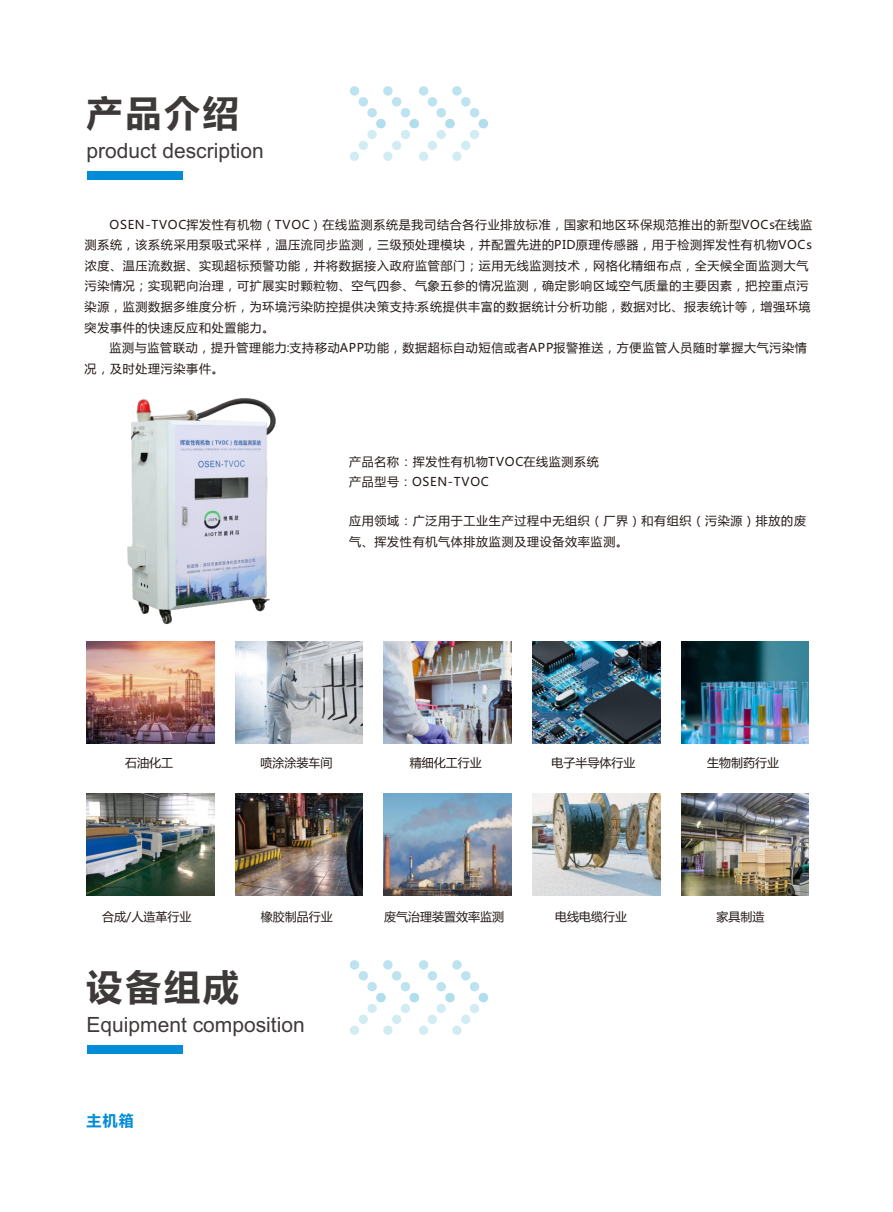
<style>
.page{position:relative;width:893px;height:1212px;background:#fff}
.page>*{position:absolute;margin:0;border:0;box-sizing:border-box;transform-origin:0 0}
.t1{font:700 36px "Microsoft Ya Hei";letter-spacing:.075em;color:#3e3a39}
.t2{font:21px "Arial";color:#3e3a39}
.t3{font:700 15px "Microsoft Ya Hei";color:#008cd6}
.t4{font:12px/20.5px "Microsoft Ya Hei";letter-spacing:.06em;color:#231916}
.t5{font:12px "Microsoft Ya Hei";color:#231916}
</style>
<div class="page">
<div style="left:87px;top:171px;width:96px;height:9px;background:#008cd6"></div>
<svg style="left:350px;top:86px;width:138px;height:75px"></svg>
<img style="left:86px;top:642px;width:128px;height:102px">
<img style="left:235px;top:642px;width:128px;height:102px">
<img style="left:384px;top:642px;width:127px;height:102px">
<img style="left:533px;top:642px;width:127px;height:102px">
<img style="left:681px;top:642px;width:128px;height:102px">
<img style="left:86px;top:793px;width:128px;height:102px">
<img style="left:235px;top:793px;width:128px;height:102px">
<img style="left:384px;top:793px;width:127px;height:102px">
<img style="left:533px;top:793px;width:127px;height:102px">
<img style="left:681px;top:793px;width:128px;height:102px">
<div style="left:87px;top:1045px;width:96px;height:9px;background:#008cd6"></div>
<svg style="left:350px;top:960px;width:138px;height:75px"></svg>
<img style="left:127px;top:398px;width:149px;height:227px">
<h1 class="t1" style="left:87px;top:97px;width:154px">产品介绍</h1>
<h2 class="t2" style="left:86px;top:143px;width:179px">product description</h2>
<p class="t4" style="left:85px;top:215px;width:729px;text-indent:25px">OSEN-TVOC挥发性有机物（TVOC）在线监测系统是我司结合各行业排放标准，国家和地区环保规范推出的新型VOCs在线监测系统，该系统采用泵吸式采样，温压流同步监测，三级预处理模块，并配置先进的PID原理传感器，用于检测挥发性有机物VOCs浓度、温压流数据、实现超标预警功能，并将数据接入政府监管部门；运用无线监测技术，网格化精细布点，全天候全面监测大气污染情况；实现靶向治理，可扩展实时颗粒物、空气四参、气象五参的情况监测，确定影响区域空气质量的主要因素，把控重点污染源，监测数据多维度分析，为环境污染防控提供决策支持:系统提供丰富的数据统计分析功能，数据对比、报表统计等，增强环境突发事件的快速反应和处置能力。</p>
<p class="t4" style="left:85px;top:338px;width:724px;text-indent:25px">监测与监管联动，提升管理能力:支持移动APP功能，数据超标自动短信或者APP报警推送，方便监管人员随时掌握大气污染情况，及时处理污染事件。</p>
<p class="t4" style="left:349px;top:452px;width:251px">产品名称：挥发性有机物TVOC在线监测系统产品型号：OSEN-TVOC</p>
<p class="t4" style="left:349px;top:511px;width:458px">应用领域：广泛用于工业生产过程中无组织（厂界）和有组织（污染源）排放的废气、挥发性有机气体排放监测及理设备效率监测。</p>
<p class="t4" style="left:125px;top:754px;width:49px">石油化工</p>
<p class="t4" style="left:260px;top:754px;width:73px">喷涂涂装车间</p>
<p class="t4" style="left:410px;top:754px;width:73px">精细化工行业</p>
<p class="t5" style="left:551px;top:758px;width:85px">电子半导体行业</p>
<p class="t4" style="left:707px;top:754px;width:74px">生物制药行业</p>
<p class="t4" style="left:102px;top:907px;width:91px">合成/人造革行业</p>
<p class="t4" style="left:261px;top:907px;width:73px">橡胶制品行业</p>
<p class="t5" style="left:384px;top:911px;width:122px">废气治理装置效率监测</p>
<p class="t4" style="left:555px;top:907px;width:73px">电线电缆行业</p>
<p class="t4" style="left:716px;top:907px;width:49px">家具制造</p>
<h1 class="t1" style="left:87px;top:970px;width:154px">设备组成</h1>
<h2 class="t2" style="left:86px;top:1016px;width:220px">Equipment composition</h2>
<p class="t3" style="left:87px;top:1113px;width:49px">主机箱</p>
</div>
